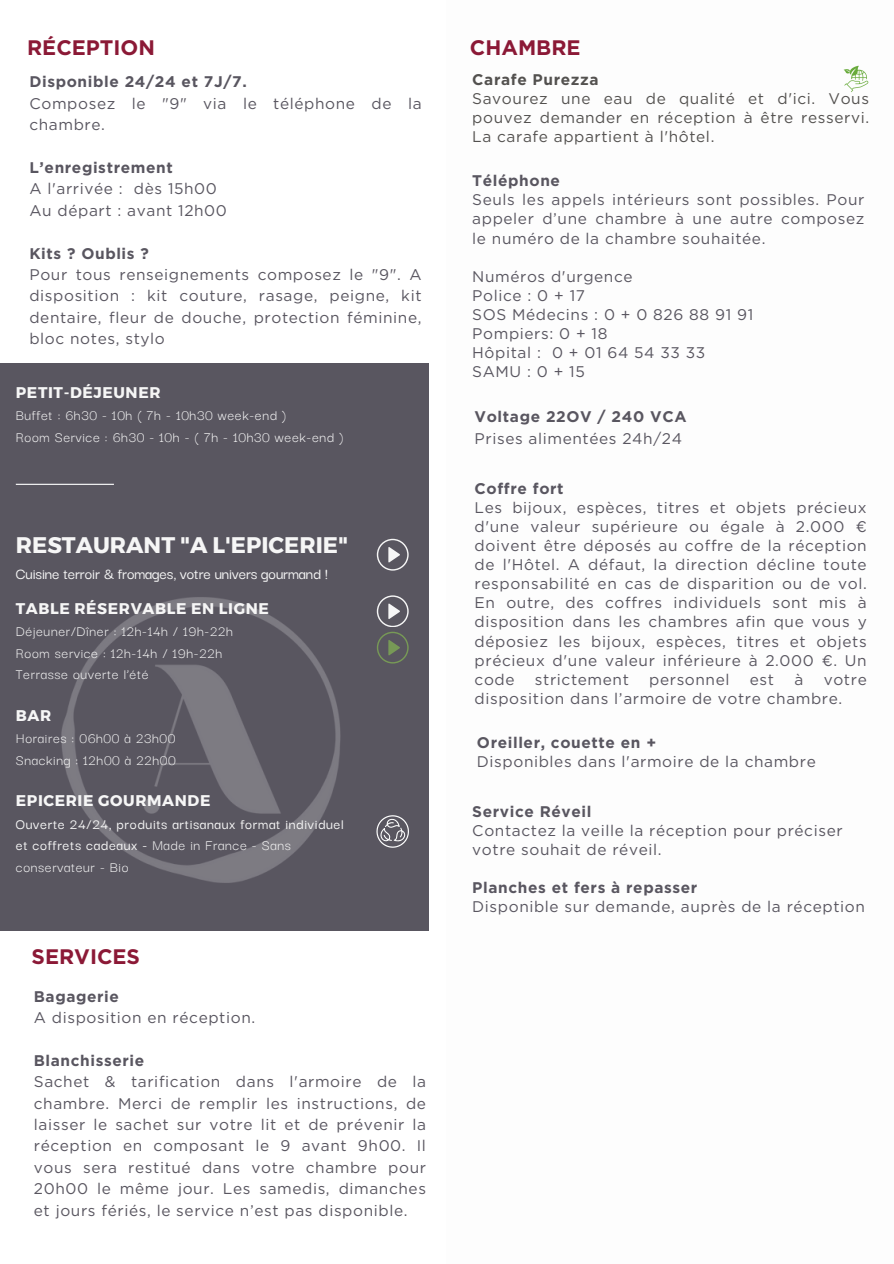
<style>
.page{position:relative;width:894px;height:1264px;background:#fff}
.page>*{position:absolute;margin:0;border:0;box-sizing:border-box;transform-origin:0 0}
.t1{font:700 22.5px "Montserrat";color:#f6f6f6}
.t2{font:700 21px "Gotham";color:#8b1936}
.t3{font:500 16.5px "Darker Grotesque";letter-spacing:-.005em;color:#f6f6f6}
.t4{font:15.45px/19.2px "Gotham";letter-spacing:.04em;color:#595660;text-align:justify}
.t5{font:15.45px "Darker Grotesque";letter-spacing:.04em;color:#f6f6f6}
.t6{font:700 15.45px "Gotham";letter-spacing:.04em;color:#595660}
.t7{font:15.45px/19.2px "Gotham";letter-spacing:.04em;color:#53514f;text-align:justify}
.t8{font:500 15.45px/21.3px "Darker Grotesque";letter-spacing:.04em;color:#f6f6f6}
.t9{font:700 15.45px "Montserrat";letter-spacing:.04em;color:#f6f6f6}
.t10{font:700 15.45px "Gotham";letter-spacing:.04em;color:#53514f}
.s1{font-weight:400}
</style>
<div class="page">
<img style="left:843px;top:65px;width:26px;height:27px">
<div style="left:0;top:362px;width:429px;height:568px;background:#595660"></div>
<svg style="left:377px;top:539px;width:31px;height:31px"></svg>
<hr style="left:16px;top:484px;width:98px;height:1px;background:#fff">
<img style="left:61px;top:597px;width:280px;height:286px">
<svg style="left:376px;top:815px;width:33px;height:32px"></svg>
<svg style="left:377px;top:595px;width:31px;height:68px"></svg>
<p class="t2" style="left:27px;top:35px;width:129px">RÉCEPTION</p>
<p class="t6" style="left:29px;top:73px;width:219px">Disponible 24/24 et 7J/7.</p>
<p class="t4" style="left:29px;top:93px;width:393px;line-height:21.3px">Composez le "9" via le téléphone de la chambre.</p>
<p class="t6" style="left:29px;top:158px;width:145px">L’enregistrement</p>
<p class="t4" style="left:29px;top:179px;width:189px">A l'arrivée : dès 15h00</p>
<p class="t4" style="left:29px;top:200px;width:199px">Au départ : avant 12h00</p>
<p class="t6" style="left:29px;top:244px;width:121px">Kits ? Oublis ?</p>
<p class="t4" style="left:29px;top:264px;width:393px;line-height:21.3px">Pour tous renseignements composez le "9". A disposition : kit couture, rasage, peigne, kit dentaire, fleur de douche, protection féminine, bloc notes, stylo</p>
<p class="t9" style="left:16px;top:383px;width:146px">PETIT-DÉJEUNER</p>
<p class="t5" style="left:16px;top:404px;width:272px">Buffet : 6h30 - 10h ( 7h - 10h30 week-end )</p>
<p class="t5" style="left:16px;top:425px;width:329px">Room Service : 6h30 - 10h - ( 7h - 10h30 week-end )</p>
<p class="t1" style="left:16px;top:531px;width:333px">RESTAURANT "A L'EPICERIE"</p>
<p class="t3" style="left:16px;top:561px;width:313px">Cuisine terroir &amp; fromages, votre univers gourmand !</p>
<p class="t9" style="left:16px;top:599px;width:254px">TABLE RÉSERVABLE EN LIGNE</p>
<p class="t5" style="left:16px;top:620px;width:218px">Déjeuner/Dîner : 12h-14h / 19h-22h</p>
<p class="t5" style="left:16px;top:641px;width:208px">Room service : 12h-14h / 19h-22h</p>
<p class="t5" style="left:16px;top:662px;width:134px">Terrasse ouverte l’été</p>
<p class="t9" style="left:16px;top:705px;width:37px">BAR</p>
<p class="t5" style="left:16px;top:726px;width:161px">Horaires : 06h00 à 23h00</p>
<p class="t5" style="left:16px;top:748px;width:161px">Snacking : 12h00 à 22h00</p>
<p class="t9" style="left:16px;top:791px;width:196px">EPICERIE GOURMANDE</p>
<p class="t8" style="left:16px;top:812px;width:329px">Ouverte 24/24, produits artisanaux format individuel et coffrets cadeaux - <span class="s1">Made in France - Sans conservateur - Bio</span></p>
<p class="t2" style="left:32px;top:943px;width:110px">SERVICES</p>
<p class="t6" style="left:34px;top:986px;width:87px">Bagagerie</p>
<p class="t4" style="left:34px;top:1007px;width:223px">A disposition en réception.</p>
<p class="t6" style="left:34px;top:1050px;width:112px">Blanchisserie</p>
<p class="t4" style="left:34px;top:1070px;width:393px;line-height:21.3px">Sachet &amp; tarification dans l'armoire de la chambre. Merci de remplir les instructions, de laisser le sachet sur votre lit et de prévenir la réception en composant le 9 avant 9h00. Il vous sera restitué dans votre chambre pour 20h00 le même jour. Les samedis, dimanches et jours fériés, le service n’est pas disponible.</p>
<p class="t2" style="left:470px;top:35px;width:112px">CHAMBRE</p>
<h1 class="t10" style="left:472px;top:70px;width:128px">Carafe Purezza</h1>
<p class="t7" style="left:472px;top:89px;width:398px">Savourez une eau de qualité et d'ici. Vous pouvez demander en réception à être resservi.<br>La carafe appartient à l'hôtel.</p>
<p class="t6" style="left:472px;top:171px;width:89px">Téléphone</p>
<p class="t4" style="left:472px;top:190px;width:393px">Seuls les appels intérieurs sont possibles. Pour appeler d’une chambre à une autre composez le numéro de la chambre souhaitée.</p>
<h2 class="t4" style="left:472px;top:266px;width:162px">Numéros d'urgence</h2>
<p class="t4" style="left:472px;top:286px;width:114px">Police : 0 + 17</p>
<p class="t4" style="left:472px;top:305px;width:282px">SOS Médecins : 0 + 0 826 88 91 91</p>
<p class="t4" style="left:472px;top:324px;width:137px">Pompiers: 0 + 18</p>
<p class="t4" style="left:472px;top:343px;width:234px">Hôpital : 0 + 01 64 54 33 33</p>
<p class="t4" style="left:472px;top:362px;width:114px">SAMU : 0 + 15</p>
<p class="t6" style="left:474px;top:407px;width:213px">Voltage 22OV / 240 VCA</p>
<p class="t4" style="left:474px;top:428px;width:209px">Prises alimentées 24h/24</p>
<p class="t6" style="left:474px;top:478px;width:90px">Coffre fort</p>
<h1 class="t4" style="left:474px;top:497px;width:393px">Les bijoux, espèces, titres et objets précieux d'une valeur supérieure ou égale à 2.000 € doivent être déposés au coffre de la réception de l'Hôtel. A défaut, la direction décline toute responsabilité en cas de disparition ou de vol.<br>En outre, des coffres individuels sont mis à disposition dans les chambres afin que vous y déposiez les bijoux, espèces, titres et objets précieux d'une valeur inférieure à 2.000 €. Un code</h1>
<h1 class="t4" style="left:534px;top:669px;width:95px">strictement</h1>
<h1 class="t4" style="left:649px;top:669px;width:82px">personnel</h1>
<h1 class="t4" style="left:749px;top:669px;width:26px">est</h1>
<h1 class="t4" style="left:794px;top:669px;width:10px">à</h1>
<h1 class="t4" style="left:474px;top:669px;width:393px;text-indent:349px">votre disposition dans l’armoire de votre chambre.</h1>
<p class="t6" style="left:477px;top:733px;width:181px">Oreiller, couette en +</p>
<p class="t4" style="left:477px;top:752px;width:340px">Disponibles dans l'armoire de la chambre</p>
<p class="t6" style="left:472px;top:801px;width:121px">Service Réveil</p>
<p class="t4" style="left:472px;top:820px;width:372px">Contactez la veille la réception pour préciser votre souhait de réveil.</p>
<h1 class="t6" style="left:472px;top:878px;width:226px">Planches et fers à repasser</h1>
<p class="t4" style="left:472px;top:897px;width:394px">Disponible sur demande, auprès de la réception</p>
</div>
